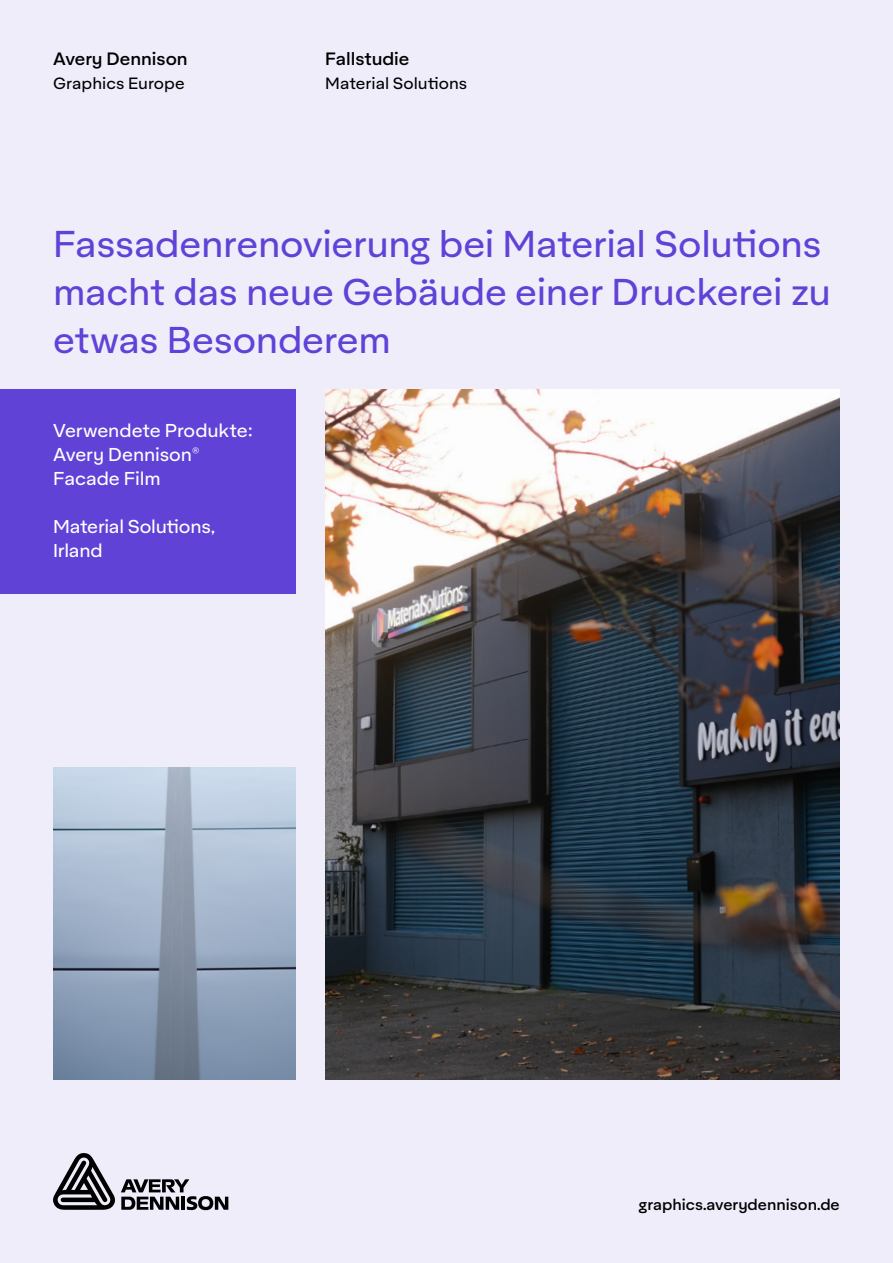
<style>
.page{position:relative;width:893px;height:1263px;background:#f0edfb}
.page>*{position:absolute;margin:0;border:0;box-sizing:border-box;transform-origin:0 0}
.t1{font:36px/48px "Aktifo A";letter-spacing:-.01em;color:#6043d6}
.t2{font:18px/24px "Aktifo A";letter-spacing:-.01em;color:#fff}
.t3{font:500 17.25px "Aktifo A";letter-spacing:-.005em;color:#000}
.t4{font:15.75px "Aktifo A";color:#000}
.t5{font:500 15px "Aktifo A";color:#000}
</style>
<div class="page">
<svg style="left:53px;top:1153px;width:175px;height:57px"></svg>
<img style="left:325px;top:389px;width:515px;height:690px">
<div style="left:0;top:389px;width:296px;height:204px;background:#6043d6"></div>
<img style="left:53px;top:768px;width:243px;height:311px">
<p class="t3" style="left:53px;top:48px;width:136px">Avery Dennison</p>
<p class="t4" style="left:53px;top:74px;width:133px">Graphics Europe</p>
<p class="t3" style="left:325px;top:48px;width:86px">Fallstudie</p>
<p class="t4" style="left:325px;top:74px;width:143px">Material Solutions</p>
<p class="t1" style="left:53px;top:220px;width:779px">Fassadenrenovierung bei Material Solutions macht das neue Gebäude einer Druckerei zu etwas Besonderem</p>
<p class="t2" style="left:53px;top:418px;width:201px">Verwendete Produkte:<br>Avery Dennison<sup>®<br></sup>Facade Film</p>
<p class="t2" style="left:53px;top:514px;width:163px">Material Solutions,<br>Irland</p>
<p class="t5" style="left:639px;top:1195px;width:202px">graphics.averydennison.de</p>
</div>
